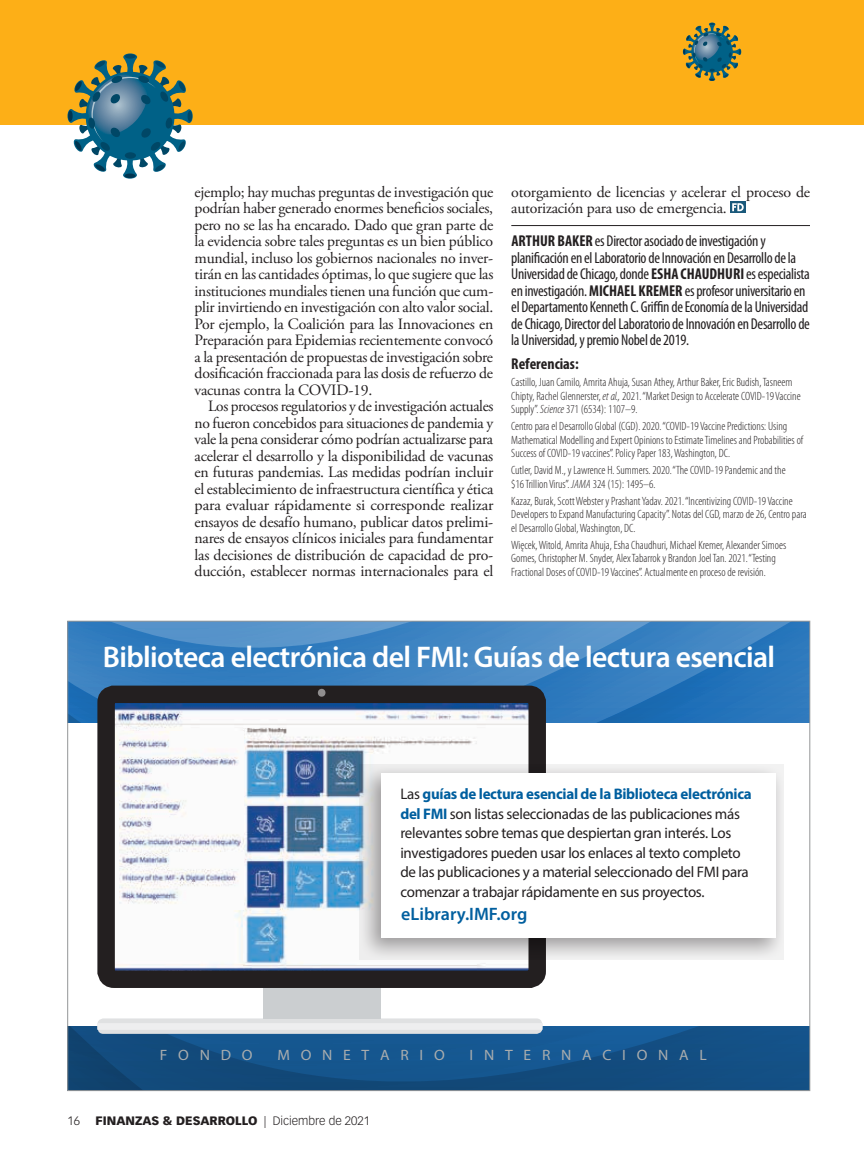
<style>
.page{position:relative;width:864px;height:1161px;background:#fff}
.page>*{position:absolute;margin:0;border:0;box-sizing:border-box;transform-origin:0 0}
.t1{font:68.55px "Minion Pro";color:#fff}
.t2{font:600 30px "Myriad Pro";letter-spacing:-.02em;color:#fff}
.t3{font:600 18px "Myriad Pro";color:#005f9f}
.t4{font:15.75px/16.5px "Adobe Garamond Pro";letter-spacing:-.015em;color:#231f20;text-align:justify}
.t5{font:condensed 15.75px/16.5px "Myriad Pro";letter-spacing:-.02em;color:#231f20}
.t6{font:700 condensed 15.75px "Myriad Pro";color:#231f20}
.t7{font:15.3px/19.5px "Myriad Pro";letter-spacing:-.02em;color:#231f20}
.t8{font:15px "Myriad Pro";letter-spacing:.69em;color:#aaadae;scale:1.04 1}
.t9{font:300 condensed 12px/13.5px "Myriad Pro";color:#231f20}
.t10{font:900 12px "Vectora LT Std";color:#231f20}
.t11{font:300 12px "Vectora LT Std";color:#231f20}
.s1{font-weight:700}
.s2{font-style:italic}
.s3{font-weight:700;color:#005f9f}
.s4{font-weight:300}
</style>
<div class="page">
<hr style="left:511px;top:225px;width:299px;height:1px;background:#231f20">
<svg style="left:730px;top:202px;width:15px;height:11px"></svg>
<svg style="left:732px;top:203px;width:12px;height:8px"></svg>
<svg style="left:70px;top:1026px;width:738px;height:63px;background:#135085"></svg>
<svg style="left:70px;top:623px;width:738px;height:99px;background:#3980c0"></svg>
<img style="left:115px;top:704px;width:413px;height:266px">
<div style="left:97px;top:1018px;width:445px;height:16px;background:#e0e1e2;border-radius:6px"></div>
<div style="left:263px;top:985px;width:117px;height:33px;background:#cbced0"></div>
<div style="left:97px;top:686px;width:449px;height:302px;border:17px solid #231f20;border-radius:8px"></div>
<div style="left:97px;top:1023px;width:445px;height:7px;background:#eeeeef"></div>
<img style="left:119px;top:731px;width:124px;height:179px">
<svg style="left:359px;top:764px;width:425px;height:196px;background:#cfd0d2"></svg>
<div style="left:382px;top:773px;width:394px;height:165px;background:#fff"></div>
<div style="left:0;top:0;width:864px;height:125px;background:#fdaf17"></div>
<svg style="left:68px;top:53px;width:125px;height:126px"></svg>
<svg style="left:683px;top:23px;width:58px;height:58px"></svg>
<p class="t4" style="left:195px;top:184px;width:300px">ejemplo; hay muchas preguntas de investigación que podrían haber generado enormes beneficios sociales, pero no se las ha encarado. Dado que gran parte de la evidencia sobre tales preguntas es un bien público mundial, incluso los gobiernos nacionales no inver‑ tirán en las cantidades óptimas, lo que sugiere que las instituciones mundiales tienen una función que cum‑ plir invirtiendo en investigación con alto valor social.<br>Por ejemplo, la Coalición para las Innovaciones en Preparación para Epidemias recientemente convocó a la presentación de propuestas de investigación sobre dosificación fraccionada para las dosis de refuerzo de vacunas contra la COVID‑19.</p>
<p class="t4" style="left:195px;top:398px;width:300px;text-indent:14px">Los procesos regulatorios y de investigación actuales no fueron concebidos para situaciones de pandemia y vale la pena considerar cómo podrían actualizarse para acelerar el desarrollo y la disponibilidad de vacunas en futuras pandemias. Las medidas podrían incluir el establecimiento de infraestructura científica y ética para evaluar rápidamente si corresponde realizar ensayos de desafío humano, publicar datos prelimi‑ nares de ensayos clínicos iniciales para fundamentar las decisiones de distribución de capacidad de pro‑ ducción, establecer normas internacionales para el</p>
<p class="t4" style="left:511px;top:184px;width:300px">otorgamiento de licencias y acelerar el proceso de autorización para uso de emergencia.</p>
<p class="t5" style="left:511px;top:233px;width:300px"><span class="s1">ARTHUR BAKER</span> es Director asociado de investigación y planificación en el Laboratorio de Innovación en Desarrollo de la Universidad de Chicago, donde <span class="s1">ESHA CHAUDHURI</span> es especialista en investigación. <span class="s1">MICHAEL KREMER</span> es profesor universitario en el Departamento Kenneth C. Griffin de Economía de la Universidad de Chicago, Director del Laboratorio de Innovación en Desarrollo de la Universidad, y premio Nobel de 2019.</p>
<p class="t6" style="left:511px;top:355px;width:69px">Referencias:</p>
<p class="t9" style="left:511px;top:376px;width:291px">Castillo, Juan Camilo, Amrita Ahuja, Susan Athey, Arthur Baker, Eric Budish, Tasneem<br>Chipty, Rachel Glennerster, <span class="s2">et al.,</span> 2021. “Market Design to Accelerate COVID‑19 Vaccine<br>Supply”. <span class="s2">Science</span> 371 (6534): 1107–9.</p>
<p class="t9" style="left:511px;top:420px;width:293px">Centro para el Desarrollo Global (CGD). 2020. “COVID‑19 Vaccine Predictions: Using<br>Mathematical Modelling and Expert Opinions to Estimate Timelines and Probabilities of<br>Success of COVID‑19 vaccines”. Policy Paper 183, Washington, DC.</p>
<p class="t9" style="left:511px;top:464px;width:276px">Cutler, David M., y Lawrence H. Summers. 2020. “The COVID‑19 Pandemic and the $16Trillion Virus”. <span class="s2">JAMA</span> 324 (15): 1495–6.</p>
<p class="t9" style="left:511px;top:494px;width:297px">Kazaz, Burak, Scott Webster y Prashant Yadav. 2021. “Incentivizing COVID‑19 Vaccine<br>Developers to Expand Manufacturing Capacity”. Notas del CGD, marzo de 26, Centro para el Desarrollo Global, Washington, DC.</p>
<p class="t9" style="left:511px;top:538px;width:276px">Więcek, Witold, Amrita Ahuja, Esha Chaudhuri, Michael Kremer, Alexander Simoes<br>Gomes, Christopher M. Snyder, Alex Tabarrok y Brandon Joel Tan. 2021. “Testing<br>Fractional Doses of COVID‑19 Vaccines”. Actualmente en proceso de revisión.</p>
<h2 class="t2" style="left:103px;top:638px;width:674px">Biblioteca electrónica del FMI: Guías de lectura esencial</h2>
<h1 class="t1" style="left:314px;top:633px;width:17px">.</h1>
<p class="t7" style="left:400px;top:784px;width:353px">Las <span class="s3">guías de lectura esencial de la Biblioteca electrónica del FMI</span> son listas seleccionadas de las publicaciones más relevantes sobre temas que despiertan gran interés. Los investigadores pueden usar los enlaces al texto completo de las publicaciones y a material seleccionado del FMI para comenzar a trabajar rápidamente en sus proyectos.</p>
<p class="t3" style="left:401px;top:902px;width:128px">eLibrary.IMF.org</p>
<p class="t8" style="left:160px;top:1046px;width:91px">FONDO</p>
<p class="t8" style="left:277px;top:1046px;width:162px">MONETARIO</p>
<p class="t8" style="left:470px;top:1046px;width:230px">INTERNACIONAL</p>
<p class="t11" style="left:68px;top:1114px;width:14px">16</p>
<p class="t10" style="left:96px;top:1113px;width:276px">FINANZAS &amp; DESARROLLO <span class="s4">| Diciembre de 2021</span></p>
</div>
